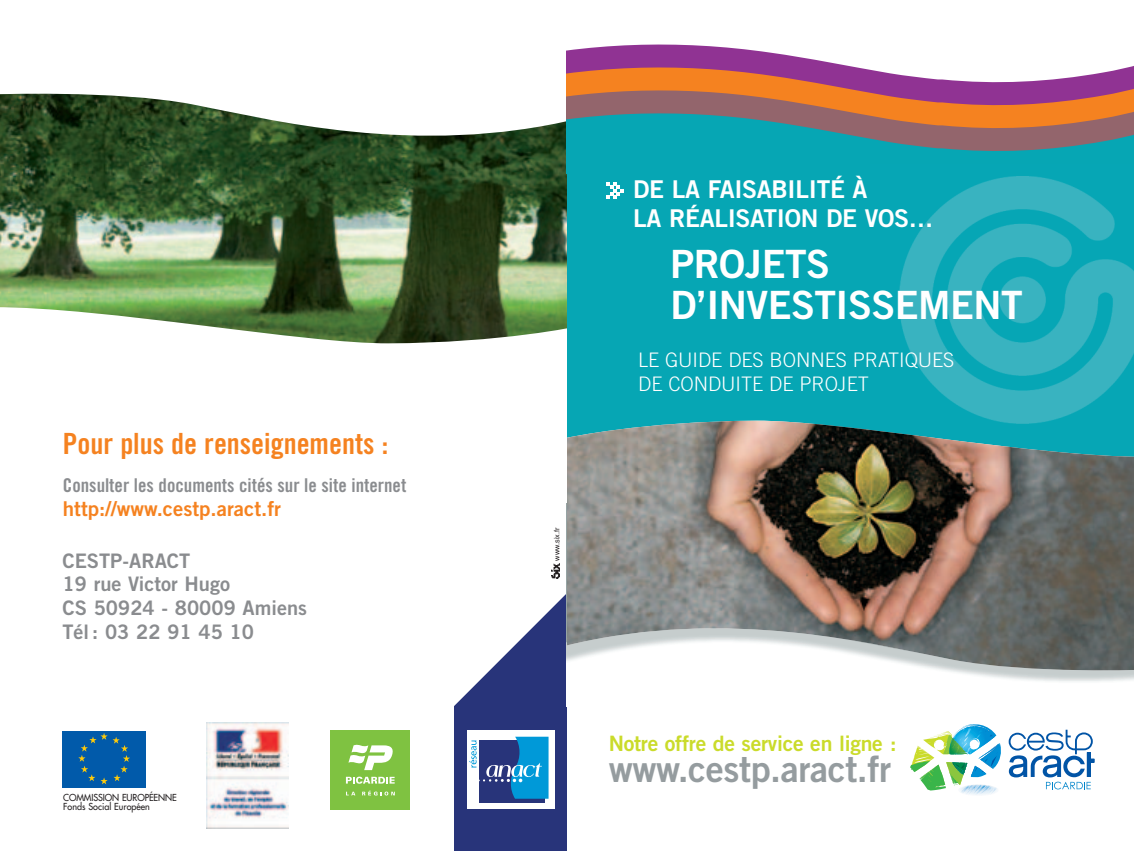
<style>
.page{position:relative;width:1134px;height:851px;background:#fff}
.page>*{position:absolute;margin:0;border:0;box-sizing:border-box;transform-origin:0 0}
.t1{font:39px/41.4px "Trade Gothic Bold Two";letter-spacing:-.01em;color:#fff}
.t2{font:36.12px "Trade Gothic Bold Two";letter-spacing:-.01em;color:#959c9f}
.t3{font:29.25px "Trade Gothic Bold Cond Twenty";color:#f58220}
.t4{font:24.5px/29.4px "Trade Gothic Bold Two";letter-spacing:-.01em;color:#fff}
.t5{font:21.25px "Trade Gothic Bold Two";letter-spacing:-.01em;color:#cadb2a}
.t6{font:20.5px "Trade Gothic Bold Two";color:#f58220}
.t7{font:20px/23.8px "Trade Gothic Bold Two";color:#8a8c8f}
.t8{font:300 20px/24px "Trade Gothic";letter-spacing:-.005em;color:#fff}
.t9{font:19px "Trade Gothic Bold Cond Twenty";color:#8a8c8f}
.t10{font:9.38px/8.5px "Futura";letter-spacing:-.01em;color:#231f20;scale:.95 1}
.t11{font:7.25px "Helvetica";color:#231f20}
</style>
<div class="page">
<img style="left:0;top:90px;width:567px;height:254px">
<img style="left:551px;top:563px;width:9px;height:15px">
<div style="left:331px;top:730px;width:79px;height:80px;background:#7fc241"></div>
<svg style="left:346px;top:776px;width:49px;height:7px"></svg>
<svg style="left:348px;top:744px;width:45px;height:26px"></svg>
<svg style="left:346px;top:791px;width:9px;height:4px"></svg>
<svg style="left:362px;top:790px;width:33px;height:5px"></svg>
<svg style="left:455px;top:591px;width:112px;height:244px"></svg>
<div style="left:455px;top:835px;width:112px;height:15px;background:#28347a"></div>
<div style="left:62px;top:731px;width:83px;height:55px;background:#015aaa"></div>
<svg style="left:78px;top:733px;width:52px;height:51px"></svg>
<img style="left:206px;top:722px;width:83px;height:106px">
<svg style="left:567px;top:44px;width:260px;height:18px;fill:#903393"></svg>
<svg style="left:567px;top:62px;width:567px;height:23px"></svg>
<svg style="left:567px;top:85px;width:567px;height:23px;background:#bb6158"></svg>
<svg style="left:567px;top:108px;width:567px;height:57px;background:#4e8d8b"></svg>
<div style="left:567px;top:165px;width:567px;height:292px;background:#06a6b4"></div>
<img style="left:899px;top:176px;width:235px;height:244px">
<img style="left:567px;top:420px;width:567px;height:250px">
<svg style="left:1009px;top:729px;width:85px;height:60px"></svg>
<svg style="left:910px;top:724px;width:91px;height:71px"></svg>
<svg style="left:606px;top:182px;width:18px;height:17px"></svg>
<h3 class="t3" style="left:63px;top:433px;width:327px">Pour plus de renseignements :</h3>
<p class="t9" style="left:63px;top:478px;width:345px">Consulter les documents cités sur le site internet</p>
<p class="t6" style="left:63px;top:500px;width:220px">http://www.cestp.aract.fr</p>
<p class="t7" style="left:63px;top:550px;width:246px">CESTP-ARACT<br>19 rue Victor Hugo<br>CS 50924 - 80009 Amiens<br>Tél: 03 22 91 45 10</p>
<p class="t10" style="left:63px;top:794px;width:121px">COMMISSION EUROPÉENNE<br>Fonds Social Européen</p>
<p class="t11" style="left:553px;top:560px;width:34px;rotate:-90deg">www.six.fr</p>
<p class="t4" style="left:633px;top:177px;width:302px">DE LA FAISABILITÉ À<br>LA RÉALISATION DE VOS…</p>
<h1 class="t1" style="left:670px;top:246px;width:354px">PROJETS<br>D’INVESTISSEMENT</h1>
<p class="t8" style="left:638px;top:349px;width:318px">LE GUIDE DES BONNES PRATIQUES<br>DE CONDUITE DE PROJET</p>
<p class="t5" style="left:609px;top:735px;width:289px">Notre offre de service en ligne :</p>
<h2 class="t2" style="left:609px;top:755px;width:284px">www.cestp.aract.fr</h2>
</div>
